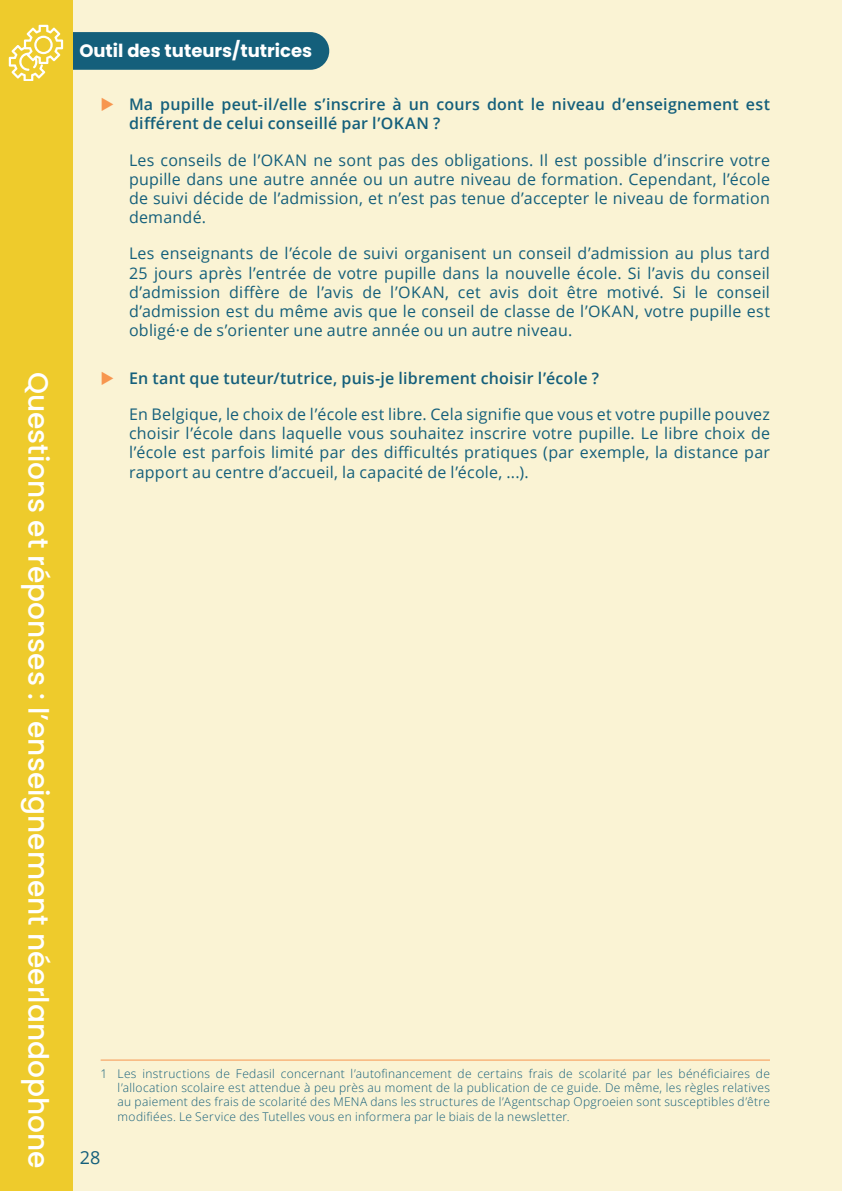
<style>
.page{position:relative;width:842px;height:1191px;background:#faf3d4}
.page>*{position:absolute;margin:0;border:0;box-sizing:border-box;transform-origin:0 0}
.t1{font:500 28px "Poppins";color:#fff}
.t2{font:700 18px "Poppins";color:#fff}
.t3{font:18px "Open Sans";color:#145f7b}
.t4{font:16px/19.2px "Open Sans";letter-spacing:.015em;color:#145f7b;text-align:justify}
.t5{font:600 16px/19.2px "Open Sans";letter-spacing:.015em;color:#145f7b}
.t6{font:300 12px/14.4px "Open Sans";letter-spacing:.03em;color:#145f7b;text-align:justify}
.s1{color:#f7964f}
</style>
<div class="page">
<div style="left:23px;top:32px;width:306px;height:38px;background:#145f7b;border-radius:19px"></div>
<div style="left:0;top:0;width:72px;height:1191px;background:#eecb2c"></div>
<svg style="left:9px;top:25px;width:54px;height:56px"></svg>
<hr style="left:101px;top:1059px;width:669px;height:1px;background:#f7964f">
<p class="t1" style="left:54px;top:372px;width:798px;rotate:90deg">Questions et réponses : l’enseignement néerlandophone</p>
<p class="t2" style="left:79px;top:40px;width:234px">Outil des tuteurs/tutrices</p>
<p class="t5" style="left:129px;top:94px;width:642px;text-indent:-28px"><span class="s1">◆</span> Ma pupille peut-il/elle s’inscrire à un cours dont le niveau d’enseignement est différent de celui conseillé par l’OKAN ?</p>
<p class="t4" style="left:129px;top:150px;width:642px">Les conseils de l’OKAN ne sont pas des obligations. Il est possible d’inscrire votre pupille dans une autre année ou un autre niveau de formation. Cependant, l’école de suivi décide de l’admission, et n’est pas tenue d’accepter le niveau de formation demandé.</p>
<p class="t4" style="left:129px;top:244px;width:642px">Les enseignants de l’école de suivi organisent un conseil d’admission au plus tard 25 jours après l’entrée de votre pupille dans la nouvelle école. Si l’avis du conseil d’admission diffère de l’avis de l’OKAN, cet avis doit être motivé. Si le conseil d’admission est du même avis que le conseil de classe de l’OKAN, votre pupille est obligé·e de s’orienter une autre année ou un autre niveau.</p>
<p class="t5" style="left:101px;top:368px;width:500px"><span class="s1">◆</span> En tant que tuteur/tutrice, puis-je librement choisir l’école ?</p>
<p class="t4" style="left:129px;top:404px;width:642px">En Belgique, le choix de l’école est libre. Cela signifie que vous et votre pupille pouvez choisir l’école dans laquelle vous souhaitez inscrire votre pupille. Le libre choix de l’école est parfois limité par des difficultés pratiques (par exemple, la distance par rapport au centre d’accueil, la capacité de l’école, ...).</p>
<p class="t6" style="left:118px;top:1065px;width:654px;text-indent:-17px">1 Les instructions de Fedasil concernant l’autofinancement de certains frais de scolarité par les bénéficiaires de l’allocation scolaire est attendue à peu près au moment de la publication de ce guide. De même, les règles relatives au paiement des frais de scolarité des MENA dans les structures de l’Agentschap Opgroeien sont susceptibles d’être modifiées. Le Service des Tutelles vous en informera par le biais de la newsletter.</p>
<p class="t3" style="left:80px;top:1145px;width:22px">28</p>
</div>
